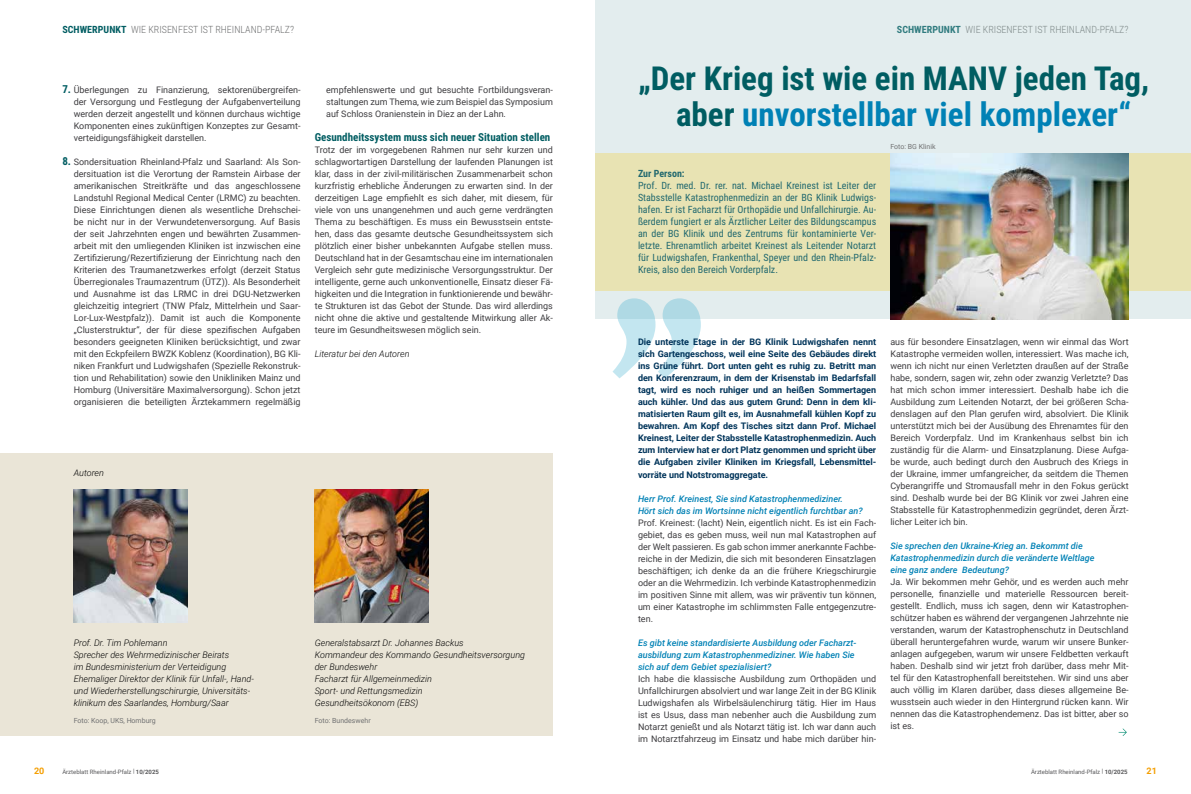
<style>
.page{position:relative;width:1191px;height:794px;background:#fff}
.page>*{position:absolute;margin:0;border:0;box-sizing:border-box;transform-origin:0 0}
.t1{font:700 33px/36px "Roboto Condensed";color:#005d62}
.t2{font:700 11px "Roboto Condensed";color:#005d62}
.t3{font:10px/12px "Roboto Condensed";color:#22696f;text-align:justify}
.t4{font:300 10px "Roboto Condensed";color:#707172}
.t5{font:700 10px "Roboto Condensed";color:#22696f}
.t6{font:9px/12px "Roboto";color:#3e3d40;text-align:justify}
.t7{font:700 9px/12px "Roboto";color:#00345a;text-align:justify}
.t8{font:italic 300 9px/12px "Roboto";color:#000}
.t9{font:italic 500 9px/12px "Roboto";color:#0081b5}
.t10{font:700 9px "Roboto";color:#f49e00}
.t11{font:7px "Roboto";color:#707172}
.t12{font:6px "Roboto";color:#58585a}
.s1{font-weight:700;color:#005d62}
.s2{font-family:"Roboto Condensed";font-weight:700;font-size:11px;color:#005d62}
.s3{color:#0081b5}
.s4{font-weight:700}
</style>
<div class="page">
<div style="left:0;top:453px;width:553px;height:282px;background:#eae5d7"></div>
<img style="left:74px;top:489px;width:113px;height:134px">
<img style="left:315px;top:489px;width:113px;height:134px">
<div style="left:595px;top:0;width:596px;height:319px;background:#e3edee"></div>
<div style="left:595px;top:153px;width:596px;height:137px;background:#e8e3b3"></div>
<svg style="left:612px;top:298px;width:89px;height:80px"></svg>
<img style="left:890px;top:153px;width:238px;height:166px">
<svg style="left:1118px;top:728px;width:8px;height:8px"></svg>
<p class="t4" style="left:62px;top:22px;width:233px"><span class="s1">SCHWERPUNKT</span> WIE KRISENFEST IST RHEINLAND-PFALZ?</p>
<p class="t4" style="left:897px;top:22px;width:233px"><span class="s1">SCHWERPUNKT</span> WIE KRISENFEST IST RHEINLAND-PFALZ?</p>
<p class="t6" style="left:74px;top:84px;width:228px;text-indent:-11px"><span class="s2">7.</span> Überlegungen zu Finanzierung, sektorenübergreifen&shy;der Versorgung und Festlegung der Aufgabenverteilung werden derzeit angestellt und können durchaus wichtige Komponenten eines zukünftigen Konzeptes zur Gesamt&shy;verteidigungsfähigkeit darstellen.</p>
<p class="t6" style="left:74px;top:156px;width:228px;text-indent:-11px"><span class="s2">8.</span> Sondersituation Rheinland-Pfalz und Saarland: Als Son&shy;dersituation ist die Verortung der Ramstein Airbase der amerikanischen Streitkräfte und das angeschlossene Landstuhl Regional Medical Center (LRMC) zu beachten.<br>Diese Einrichtungen dienen als wesentliche Drehschei&shy;be nicht nur in der Verwundetenversorgung. Auf Basis der seit Jahrzehnten engen und bewährten Zusammen&shy;arbeit mit den umliegenden Kliniken ist inzwischen eine Zertifizierung/Rezertifizierung der Einrichtung nach den Kriterien des Traumanetzwerkes erfolgt (derzeit Status Überregionales Traumazentrum (ÜTZ)). Als Besonderheit und Ausnahme ist das LRMC in drei DGU-Netzwerken gleichzeitig integriert (TNW Pfalz, Mittelrhein und Saar-Lor-Lux-Westpfalz)). Damit ist auch die Komponente „Clusterstruktur“, der für diese spezifischen Aufgaben besonders geeigneten Kliniken berücksichtigt, und zwar mit den Eckpfeilern BWZK Koblenz (Koordination), BG Kli&shy;niken Frankfurt und Ludwigshafen (Spezielle Rekonstruk&shy;tion und Rehabilitation) sowie den Unikliniken Mainz und Homburg (Universitäre Maximalversorgung). Schon jetzt organisieren die beteiligten Ärztekammern regelmäßig</p>
<p class="t6" style="left:326px;top:84px;width:228px">empfehlenswerte und gut besuchte Fortbildungsveran&shy;staltungen zum Thema, wie zum Beispiel das Symposium auf Schloss Oranienstein in Diez an der Lahn.</p>
<p class="t2" style="left:315px;top:130px;width:237px">Gesundheitssystem muss sich neuer Situation stellen</p>
<p class="t6" style="left:315px;top:144px;width:240px">Trotz der im vorgegebenen Rahmen nur sehr kurzen und schlagwortartigen Darstellung der laufenden Planungen ist klar, dass in der zivil-militärischen Zusammenarbeit schon kurzfristig erhebliche Änderungen zu erwarten sind. In der derzeitigen Lage empfiehlt es sich daher, mit diesem, für viele von uns unangenehmen und auch gerne verdrängten Thema zu beschäftigen. Es muss ein Bewusstsein entste&shy;hen, dass das gesamte deutsche Gesundheitssystem sich plötzlich einer bisher unbekannten Aufgabe stellen muss.<br>Deutschland hat in der Gesamtschau eine im internationalen Vergleich sehr gute medizinische Versorgungsstruktur. Der intelligente, gerne auch unkonventionelle, Einsatz dieser Fä&shy;higkeiten und die Integration in funktionierende und bewähr&shy;te Strukturen ist das Gebot der Stunde. Das wird allerdings nicht ohne die aktive und gestaltende Mitwirkung aller Ak&shy;teure im Gesundheitswesen möglich sein.</p>
<p class="t8" style="left:315px;top:348px;width:96px">Literatur bei den Autoren</p>
<p class="t8" style="left:74px;top:466px;width:32px">Autoren</p>
<p class="t8" style="left:74px;top:636px;width:182px">Prof. Dr. Tim Pohlemann<br>Sprecher des Wehrmedizinischer Beirats<br>im Bundesministerium der Verteidigung Ehemaliger Direktor der Klinik für Unfall-, Hand&shy;und Wiederherstellungschirurgie, Universitäts&shy;klinikum des Saarlandes, Homburg/Saar</p>
<p class="t8" style="left:315px;top:636px;width:212px">Generalstabsarzt Dr. Johannes Backus<br>Kommandeur des Kommando Gesundheitsversorgung der Bundeswehr<br>Facharzt für Allgemeinmedizin<br>Sport- und Rettungsmedizin<br>Gesundheitsökonom (EBS)</p>
<p class="t11" style="left:74px;top:715px;width:84px">Foto: Koop, UKS, Homburg</p>
<p class="t11" style="left:315px;top:715px;width:57px">Foto: Bundeswehr</p>
<h1 class="t1" style="left:676px;top:59px;width:475px;text-indent:-38px">„Der Krieg ist wie ein MANV jeden Tag, aber <span class="s3">unvorstellbar viel komplexer“</span></h1>
<p class="t5" style="left:638px;top:167px;width:48px">Zur Person:</p>
<p class="t3" style="left:638px;top:179px;width:240px">Prof. Dr. med. Dr. rer. nat. Michael Kreinest ist Leiter der Stabsstelle Katastrophenmedizin an der BG Klinik Ludwigs&shy;hafen. Er ist Facharzt für Orthopädie und Unfallchirurgie. Au&shy;ßerdem fungiert er als Ärztlicher Leiter des Bildungscampus an der BG Klinik und des Zentrums für kontaminierte Ver&shy;letzte. Ehrenamtlich arbeitet Kreinest als Leitender Notarzt für Ludwigshafen, Frankenthal, Speyer und den Rhein-Pfalz-Kreis, also den Bereich Vorderpfalz.</p>
<p class="t11" style="left:890px;top:142px;width:47px">Foto: BG Klinik</p>
<p class="t7" style="left:638px;top:336px;width:240px">Die unterste Etage in der BG Klinik Ludwigshafen nennt sich Gartengeschoss, weil eine Seite des Gebäudes direkt ins Grüne führt. Dort unten geht es ruhig zu. Betritt man den Konferenzraum, in dem der Krisenstab im Bedarfsfall tagt, wird es noch ruhiger und an heißen Sommertagen auch kühler. Und das aus gutem Grund: Denn in dem kli&shy;matisierten Raum gilt es, im Ausnahmefall kühlen Kopf zu bewahren. Am Kopf des Tisches sitzt dann Prof. Michael Kreinest, Leiter der Stabsstelle Katastrophenmedizin. Auch zum Interview hat er dort Platz genommen und spricht über die Aufgaben ziviler Kliniken im Kriegsfall, Lebensmittel&shy;vorräte und Notstromaggregate.</p>
<p class="t9" style="left:638px;top:492px;width:226px">Herr Prof. Kreinest, Sie sind Katastrophenmediziner.<br>Hört sich das im Wortsinne nicht eigentlich furchtbar an?</p>
<p class="t6" style="left:638px;top:516px;width:240px">Prof. Kreinest: (lacht) Nein, eigentlich nicht. Es ist ein Fach&shy;gebiet, das es geben muss, weil nun mal Katastrophen auf der Welt passieren. Es gab schon immer anerkannte Fachbe&shy;reiche in der Medizin, die sich mit besonderen Einsatzlagen beschäftigen; ich denke da an die frühere Kriegschirurgie oder an die Wehrmedizin. Ich verbinde Katastrophenmedizin im positiven Sinne mit allem, was wir präventiv tun können, um einer Katastrophe im schlimmsten Falle entgegenzutre&shy;ten.</p>
<p class="t9" style="left:638px;top:636px;width:219px">Es gibt keine standardisierte Ausbildung oder Facharzt&shy;ausbildung zum Katastrophenmediziner. Wie haben Sie sich auf dem Gebiet spezialisiert?</p>
<p class="t6" style="left:638px;top:672px;width:240px">Ich habe die klassische Ausbildung zum Orthopäden und Unfallchirurgen absolviert und war lange Zeit in der BG Klinik Ludwigshafen als Wirbelsäulenchirurg tätig. Hier im Haus ist es Usus, dass man nebenher auch die Ausbildung zum Notarzt genießt und als Notarzt tätig ist. Ich war dann auch im Notarztfahrzeug im Einsatz und habe mich darüber hin-</p>
<p class="t6" style="left:890px;top:336px;width:240px">aus für besondere Einsatzlagen, wenn wir einmal das Wort Katastrophe vermeiden wollen, interessiert. Was mache ich, wenn ich nicht nur einen Verletzten draußen auf der Straße habe, sondern, sagen wir, zehn oder zwanzig Verletzte? Das hat mich schon immer interessiert. Deshalb habe ich die Ausbildung zum Leitenden Notarzt, der bei größeren Scha&shy;denslagen auf den Plan gerufen wird, absolviert. Die Klinik unterstützt mich bei der Ausübung des Ehrenamtes für den Bereich Vorderpfalz. Und im Krankenhaus selbst bin ich zuständig für die Alarm- und Einsatzplanung. Diese Aufga&shy;be wurde, auch bedingt durch den Ausbruch des Kriegs in der Ukraine, immer umfangreicher, da seitdem die Themen Cyberangriffe und Stromausfall mehr in den Fokus gerückt sind. Deshalb wurde bei der BG Klinik vor zwei Jahren eine Stabsstelle für Katastrophenmedizin gegründet, deren Ärzt&shy;licher Leiter ich bin.</p>
<p class="t9" style="left:890px;top:540px;width:206px">Sie sprechen den Ukraine-Krieg an. Bekommt die<br>Katastrophenmedizin durch die veränderte Weltlage eine ganz andere Bedeutung?</p>
<p class="t6" style="left:890px;top:576px;width:240px">Ja. Wir bekommen mehr Gehör, und es werden auch mehr personelle, finanzielle und materielle Ressourcen bereit&shy;gestellt. Endlich, muss ich sagen, denn wir Katastrophen&shy;schützer haben es während der vergangenen Jahrzehnte nie verstanden, warum der Katastrophenschutz in Deutschland überall heruntergefahren wurde, warum wir unsere Bunker&shy;anlagen aufgegeben, warum wir unsere Feldbetten verkauft haben. Deshalb sind wir jetzt froh darüber, dass mehr Mit&shy;tel für den Katastrophenfall bereitstehen. Wir sind uns aber auch völlig im Klaren darüber, dass dieses allgemeine Be&shy;wusstsein auch wieder in den Hintergrund rücken kann. Wir nennen das die Katastrophendemenz. Das ist bitter, aber so ist es.</p>
<p class="t10" style="left:34px;top:764px;width:12px">20</p>
<p class="t12" style="left:62px;top:767px;width:98px">Ärzteblatt Rheinland-Pfalz | <span class="s4">10/2025</span></p>
<p class="t12" style="left:1031px;top:767px;width:98px">Ärzteblatt Rheinland-Pfalz | <span class="s4">10/2025</span></p>
<p class="t10" style="left:1146px;top:764px;width:12px">21</p>
</div>
